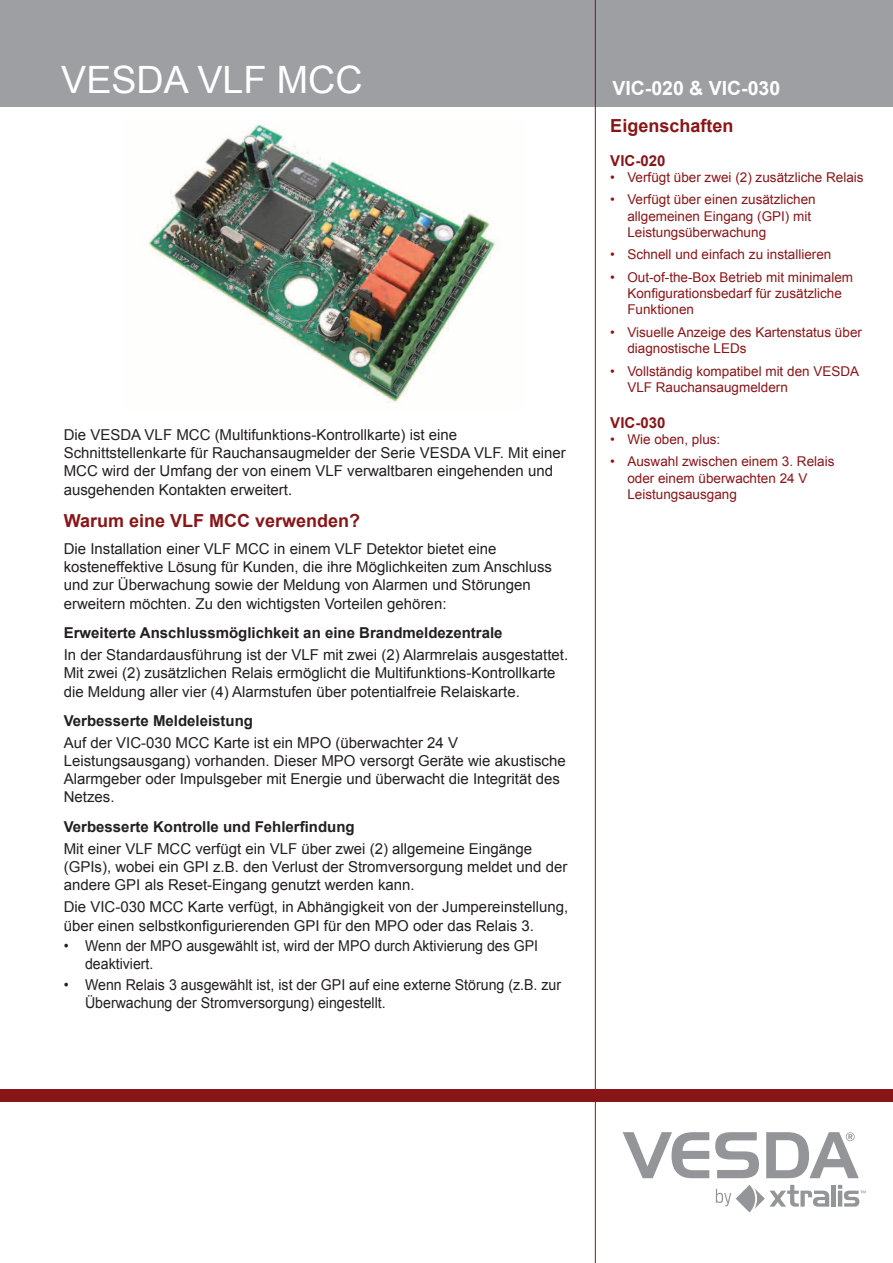
<style>
.page{position:relative;width:893px;height:1263px;background:#fff}
.page>*{position:absolute;margin:0;border:0;box-sizing:border-box;transform-origin:0 0}
.t1{font:37.65px "Arial";color:#fff}
.t2{font:700 19.5px "Arial";color:#fff}
.t3{font:700 18px "Arial";color:#881618}
.t4{font:15px/18.3px "Arial";color:#231f20}
.t5{font:15px/18px "Arial";color:#231f20;scale:.94 1}
.t6{font:700 15px "Arial";color:#231f20}
.t7{font:700 15px "Arial";color:#881618}
.t8{font:13.5px/16.2px "Arial";color:#881618}
</style>
<div class="page">
<div style="left:0;top:0;width:893px;height:106px;background:#9d9fa2"></div>
<hr style="left:595px;top:0;width:1px;height:1263px;background:#881618">
<div style="left:0;top:1089px;width:893px;height:12px;background:#881618"></div>
<img style="left:147px;top:124px;width:349px;height:279px">
<svg style="left:623px;top:1132px;width:86px;height:46px"></svg>
<svg style="left:715px;top:1132px;width:44px;height:46px"></svg>
<svg style="left:766px;top:1132px;width:93px;height:46px"></svg>
<div style="left:831px;top:1185px;width:5px;height:21px;background:#939598"></div>
<svg style="left:716px;top:1185px;width:113px;height:27px"></svg>
<svg style="left:838px;top:1185px;width:28px;height:21px"></svg>
<h1 class="t1" style="left:61px;top:55px;width:303px">VESDA VLF MCC</h1>
<p class="t4" style="left:64px;top:426px;width:503px">Die VESDA VLF MCC (Multifunktions-Kontrollkarte) ist eine Schnittstellenkarte für Rauchansaugmelder der Serie VESDA VLF. Mit einer MCC wird der Umfang der von einem VLF verwaltbaren eingehenden und ausgehenden Kontakten erweitert.</p>
<p class="t3" style="left:64px;top:509px;width:298px">Warum eine VLF MCC verwenden?</p>
<p class="t4" style="left:64px;top:539px;width:490px">Die Installation einer VLF MCC in einem VLF Detektor bietet eine kosteneffektive Lösung für Kunden, die ihre Möglichkeiten zum Anschluss und zur Überwachung sowie der Meldung von Alarmen und Störungen erweitern möchten. Zu den wichtigsten Vorteilen gehören:</p>
<p class="t6" style="left:64px;top:623px;width:440px">Erweiterte Anschlussmöglichkeit an eine Brandmeldezentrale</p>
<p class="t4" style="left:64px;top:646px;width:506px">In der Standardausführung ist der VLF mit zwei (2) Alarmrelais ausgestattet.<br>Mit zwei (2) zusätzlichen Relais ermöglicht die Multifunktions-Kontrollkarte die Meldung aller vier (4) Alarmstufen über potentialfreie Relaiskarte.</p>
<p class="t6" style="left:64px;top:711px;width:191px">Verbesserte Meldeleistung</p>
<p class="t4" style="left:64px;top:734px;width:503px">Auf der VIC-030 MCC Karte ist ein MPO (überwachter 24 V Leistungsausgang) vorhanden. Dieser MPO versorgt Geräte wie akustische Alarmgeber oder Impulsgeber mit Energie und überwacht die Integrität des Netzes.</p>
<p class="t6" style="left:64px;top:816px;width:292px">Verbesserte Kontrolle und Fehlerfindung</p>
<p class="t4" style="left:64px;top:840px;width:505px">Mit einer VLF MCC verfügt ein VLF über zwei (2) allgemeine Eingänge (GPIs), wobei ein GPI z.B. den Verlust der Stromversorgung meldet und der andere GPI als Reset-Eingang genutzt werden kann.</p>
<p class="t4" style="left:64px;top:898px;width:506px;line-height:18.9px">Die VIC-030 MCC Karte verfügt, in Abhängigkeit von der Jumpereinstellung, über einen selbstkonfigurierenden GPI für den MPO oder das Relais 3.</p>
<p class="t5" style="left:85px;top:937px;width:484px;text-indent:-21px">• Wenn der MPO ausgewählt ist, wird der MPO durch Aktivierung des GPI deaktiviert.</p>
<p class="t5" style="left:85px;top:975px;width:508px;text-indent:-21px">• Wenn Relais 3 ausgewählt ist, ist der GPI auf eine externe Störung (z.B. zur<br>Überwachung der Stromversorgung) eingestellt.</p>
<h2 class="t2" style="left:612px;top:75px;width:169px">VIC-020 &amp; VIC-030</h2>
<p class="t3" style="left:610px;top:114px;width:125px">Eigenschaften</p>
<p class="t7" style="left:610px;top:151px;width:57px">VIC-020</p>
<p class="t8" style="left:610px;top:169px;width:255px">• Verfügt über zwei (2) zusätzliche Relais</p>
<p class="t8" style="left:627px;top:192px;width:190px;text-indent:-17px">• Verfügt über einen zusätzlichen allgemeinen Eingang (GPI) mit<br>Leistungsüberwachung</p>
<p class="t8" style="left:610px;top:247px;width:223px">• Schnell und einfach zu installieren</p>
<p class="t8" style="left:627px;top:269px;width:227px;text-indent:-17px">• Out-of-the-Box Betrieb mit minimalem<br>Konfigurationsbedarf für zusätzliche<br>Funktionen</p>
<p class="t8" style="left:627px;top:324px;width:236px;text-indent:-17px">• Visuelle Anzeige des Kartenstatus über diagnostische LEDs</p>
<p class="t8" style="left:627px;top:363px;width:233px;text-indent:-17px">• Vollständig kompatibel mit den VESDA<br>VLF Rauchansaugmeldern</p>
<p class="t7" style="left:610px;top:412px;width:57px">VIC-030</p>
<p class="t8" style="left:610px;top:431px;width:112px">• Wie oben, plus:</p>
<p class="t8" style="left:627px;top:454px;width:209px;text-indent:-17px">• Auswahl zwischen einem 3. Relais oder einem überwachten 24 V<br>Leistungsausgang</p>
</div>
